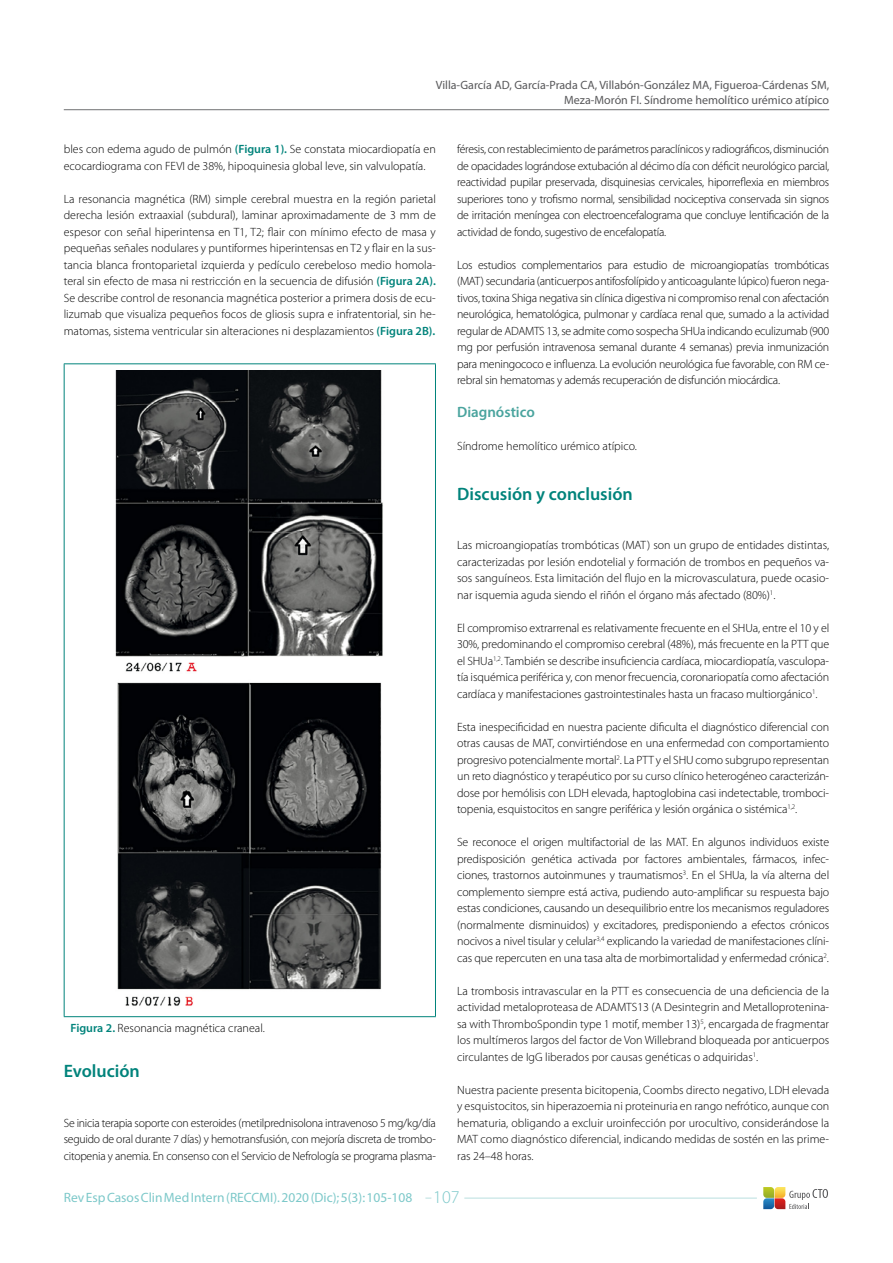
<style>
.page{position:relative;width:893px;height:1263px;background:#fff}
.page>*{position:absolute;margin:0;border:0;box-sizing:border-box;transform-origin:0 0}
.t1{font:600 18px "Myriad Pro";color:#00837b}
.t2{font:600 15px "Myriad Pro";color:#4aa49e}
.t3{font:13.5px "Myriad Pro";color:#7cc8c9}
.t4{font:300 12px/16.5px "Myriad Pro";color:#000;text-align:justify}
.t5{font:12px/14.4px "Myriad Pro";color:#58585a;text-align:right}
.s1{font-weight:600;color:#00837b}
.s2{font-weight:300;font-size:18px}
</style>
<div class="page">
<hr style="left:64px;top:109px;width:765px;height:1px;background:#707172">
<svg style="left:763px;top:1187px;width:65px;height:22px"></svg>
<hr style="left:464px;top:1198px;width:293px;height:1px;background:#b9dfdf">
<hr style="left:64px;top:363px;width:372px;height:1px;background:#00837b">
<hr style="left:64px;top:364px;width:1px;height:652px;background:#00837b">
<hr style="left:435px;top:364px;width:1px;height:652px;background:#00837b">
<hr style="left:64px;top:1016px;width:372px;height:1px;background:#00837b">
<img style="left:115px;top:370px;width:268px;height:636px">
<p class="t5" style="left:436px;top:78px;width:395px">Villa-García AD, García-Prada CA, Villabón-González MA, Figueroa-Cárdenas SM,<br>Meza-Morón FI. Síndrome hemolítico urémico atípico</p>
<p class="t4" style="left:64px;top:141px;width:374px">bles con edema agudo de pulmón <span class="s1">(Figura 1).</span> Se constata miocardiopatía en ecocardiograma con FEVI de 38%, hipoquinesia global leve, sin valvulopatía.</p>
<p class="t4" style="left:64px;top:190px;width:374px">La resonancia magnética (RM) simple cerebral muestra en la región parietal derecha lesión extraaxial (subdural), laminar aproximadamente de 3 mm de espesor con señal hiperintensa en T1, T2; flair con mínimo efecto de masa y pequeñas señales nodulares y puntiformes hiperintensas en T2 y flair en la sus&shy;tancia blanca frontoparietal izquierda y pedículo cerebeloso medio homola&shy;teral sin efecto de masa ni restricción en la secuencia de difusión <span class="s1">(Figura 2A).<br></span>Se describe control de resonancia magnética posterior a primera dosis de ecu&shy;lizumab que visualiza pequeños focos de gliosis supra e infratentorial, sin he&shy;matomas, sistema ventricular sin alteraciones ni desplazamientos <span class="s1">(Figura 2B).</span></p>
<p class="t4" style="left:71px;top:1020px;width:196px"><span class="s1">Figura 2.</span> Resonancia magnética craneal.</p>
<h1 class="t1" style="left:64px;top:1060px;width:78px">Evolución</h1>
<p class="t4" style="left:64px;top:1114px;width:374px">Se inicia terapia soporte con esteroides (metilprednisolona intravenoso 5 mg/kg/día seguido de oral durante 7 días) y hemotransfusión, con mejoría discreta de trombo&shy;citopenia y anemia. En consenso con el Servicio de Nefrología se programa plasma-</p>
<p class="t4" style="left:457px;top:141px;width:374px">féresis, con restablecimiento de parámetros paraclínicos y radiográficos, disminución de opacidades lográndose extubación al décimo día con déficit neurológico parcial, reactividad pupilar preservada, disquinesias cervicales, hiporreflexia en miembros superiores tono y trofismo normal, sensibilidad nociceptiva conservada sin signos de irritación meníngea con electroencefalograma que concluye lentificación de la actividad de fondo, sugestivo de encefalopatía.</p>
<p class="t4" style="left:457px;top:256px;width:374px">Los estudios complementarios para estudio de microangiopatías trombóticas (MAT) secundaria (anticuerpos antifosfolípido y anticoagulante lúpico) fueron nega&shy;tivos, toxina Shiga negativa sin clínica digestiva ni compromiso renal con afectación neurológica, hematológica, pulmonar y cardíaca renal que, sumado a la actividad regular de ADAMTS 13, se admite como sospecha SHUa indicando eculizumab (900 mg por perfusión intravenosa semanal durante 4 semanas) previa inmunización para meningococo e influenza. La evolución neurológica fue favorable, con RM ce&shy;rebral sin hematomas y además recuperación de disfunción miocárdica.</p>
<p class="t2" style="left:457px;top:402px;width:79px">Diagnóstico</p>
<p class="t4" style="left:457px;top:438px;width:181px">Síndrome hemolítico urémico atípico.</p>
<h1 class="t1" style="left:457px;top:482px;width:177px">Discusión y conclusión</h1>
<p class="t4" style="left:457px;top:537px;width:374px">Las microangiopatías trombóticas (MAT) son un grupo de entidades distintas, caracterizadas por lesión endotelial y formación de trombos en pequeños va&shy;sos sanguíneos. Esta limitación del flujo en la microvasculatura, puede ocasio&shy;nar isquemia aguda siendo el riñón el órgano más afectado (80%)<sup>1</sup>.</p>
<p class="t4" style="left:457px;top:619px;width:374px">El compromiso extrarrenal es relativamente frecuente en el SHUa, entre el 10 y el 30%, predominando el compromiso cerebral (48%), más frecuente en la PTT que el SHUa<sup>1,2</sup>. También se describe insuficiencia cardíaca, miocardiopatía, vasculopa&shy;tía isquémica periférica y, con menor frecuencia, coronariopatía como afectación cardíaca y manifestaciones gastrointestinales hasta un fracaso multiorgánico<sup>1</sup>.</p>
<p class="t4" style="left:457px;top:718px;width:374px">Esta inespecificidad en nuestra paciente dificulta el diagnóstico diferencial con otras causas de MAT, convirtiéndose en una enfermedad con comportamiento progresivo potencialmente mortal<sup>2</sup>. La PTT y el SHU como subgrupo representan un reto diagnóstico y terapéutico por su curso clínico heterogéneo caracterizán&shy;dose por hemólisis con LDH elevada, haptoglobina casi indetectable, tromboci&shy;topenia, esquistocitos en sangre periférica y lesión orgánica o sistémica<sup>1,2</sup>.</p>
<p class="t4" style="left:457px;top:834px;width:374px">Se reconoce el origen multifactorial de las MAT. En algunos individuos existe predisposición genética activada por factores ambientales, fármacos, infec&shy;ciones, trastornos autoinmunes y traumatismos<sup>3</sup>. En el SHUa, la vía alterna del complemento siempre está activa, pudiendo auto-amplificar su respuesta bajo estas condiciones, causando un desequilibrio entre los mecanismos reguladores (normalmente disminuidos) y excitadores, predisponiendo a efectos crónicos nocivos a nivel tisular y celular<sup>3,4</sup> explicando la variedad de manifestaciones clíni&shy;cas que repercuten en una tasa alta de morbimortalidad y enfermedad crónica<sup>2</sup>.</p>
<p class="t4" style="left:457px;top:982px;width:374px">La trombosis intravascular en la PTT es consecuencia de una deficiencia de la actividad metaloproteasa de ADAMTS13 (A Desintegrin and Metalloprotenina&shy;sa with ThromboSpondin type 1 motif, member 13)<sup>5</sup>, encargada de fragmentar los multímeros largos del factor de Von Willebrand bloqueada por anticuerpos circulantes de IgG liberados por causas genéticas o adquiridas<sup>1</sup>.</p>
<p class="t4" style="left:457px;top:1081px;width:374px">Nuestra paciente presenta bicitopenia, Coombs directo negativo, LDH elevada y esquistocitos, sin hiperazoemia ni proteinuria en rango nefrótico, aunque con hematuria, obligando a excluir uroinfección por urocultivo, considerándose la MAT como diagnóstico diferencial, indicando medidas de sostén en las prime&shy;ras 24–48 horas.</p>
<p class="t3" style="left:64px;top:1189px;width:397px">Rev Esp Casos Clin Med Intern (RECCMI). 2020 (Dic); 5(3): 105-108 <span class="s2">107</span></p>
</div>
